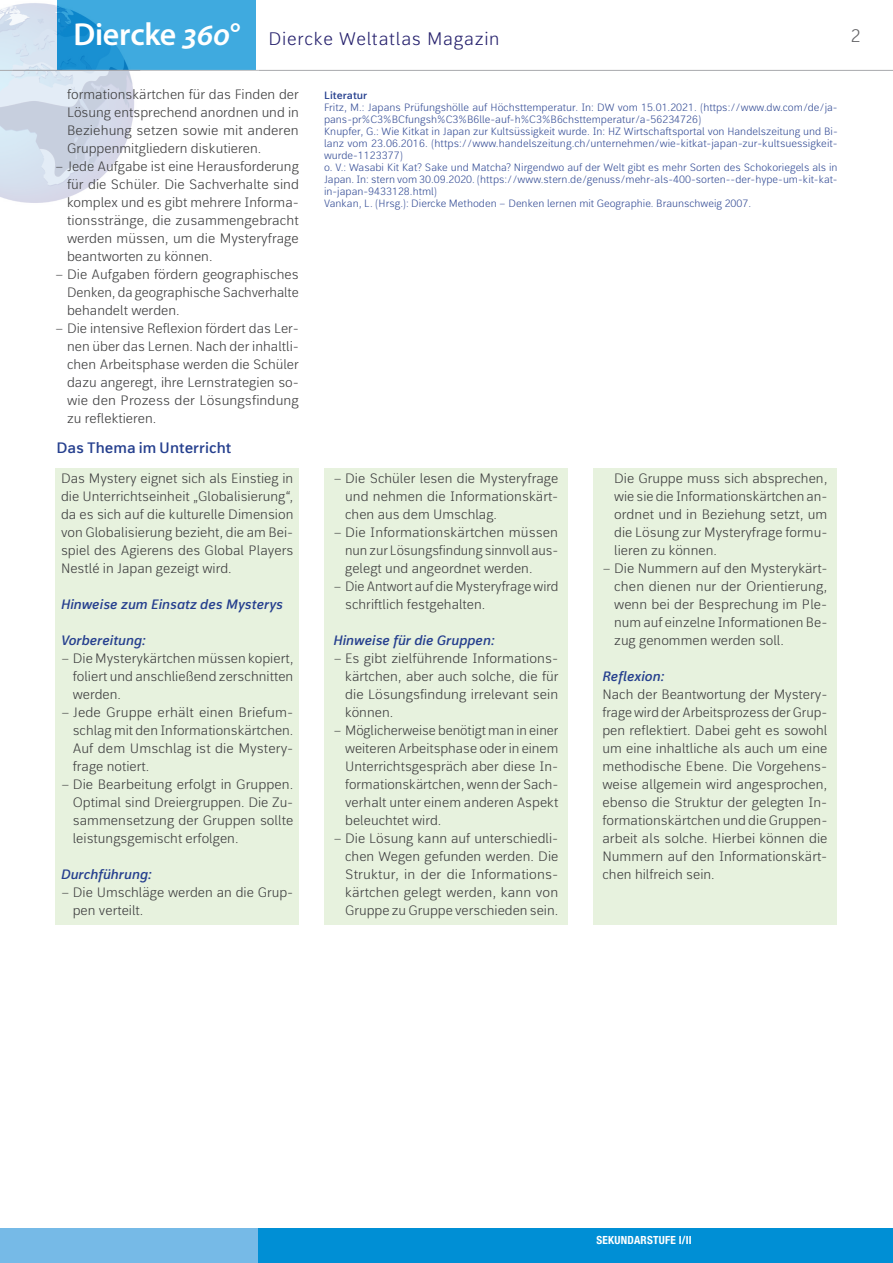
<style>
.page{position:relative;width:893px;height:1263px;background:#fff}
.page>*{position:absolute;margin:0;border:0;box-sizing:border-box;transform-origin:0 0}
.t1{font:300 18px "bs Thomas Sans 1";letter-spacing:.035em;color:#28236e}
.t2{font:300 18px "bs Thomas Sans 1";color:#636366}
.t3{font:600 15px "bs Thomas Sans 1";color:#253f8e}
.t4{font:300 13.5px/18px "bs Thomas Sans 1";color:#3e3e3f;text-align:justify}
.t5{font:italic 600 13.5px "bs Thomas Sans 1";color:#253f8e}
.t6{font:700 condensed 11.25px "Helvetica Neue LT Pro";letter-spacing:.02em;color:#fff}
.t7{font:300 10.5px/12px "bs Thomas Sans 1";color:#354d96}
.t8{font:600 10.5px "bs Thomas Sans 1";color:#253f8e}
.s1{font-family:"Myriad Pro";font-weight:600;font-size:31.95px;color:#fff}
.s2{font-family:"Myriad Pro";font-weight:600;font-style:italic;font-size:31.95px;color:#fff}
</style>
<div class="page">
<div style="left:0;top:1228px;width:258px;height:35px;background:#76bae7"></div>
<div style="left:258px;top:1228px;width:635px;height:35px;background:#008fd5"></div>
<hr style="left:13px;top:70px;width:880px;height:1px;background:#a8a9ad">
<img style="left:0;top:0;width:259px;height:203px">
<hr style="left:0;top:70px;width:140px;height:1px;background:#a8a9ad">
<div style="left:55px;top:468px;width:244px;height:456px;background:#e7f2de"></div>
<div style="left:324px;top:468px;width:244px;height:456px;background:#e7f2de"></div>
<div style="left:593px;top:468px;width:244px;height:456px;background:#e7f2de"></div>
<h1 class="t1" style="left:73px;top:27px;width:428px"><span class="s1">Diercke</span> <span class="s2">360°</span> Diercke Weltatlas Magazin</h1>
<h1 class="t2" style="left:850px;top:24px;width:12px">2</h1>
<p class="t4" style="left:67px;top:86px;width:233px">formationskärtchen für das Finden der Lösung entsprechend anordnen und in Beziehung setzen sowie mit anderen Gruppenmitgliedern diskutieren.</p>
<p class="t4" style="left:67px;top:158px;width:233px;text-indent:-12px">– Jede Aufgabe ist eine Herausforderung für die Schüler. Die Sachverhalte sind komplex und es gibt mehrere Informa&shy;tionsstränge, die zusammengebracht werden müssen, um die Mysteryfrage beantworten zu können.</p>
<p class="t4" style="left:67px;top:266px;width:233px;text-indent:-12px">– Die Aufgaben fördern geographisches Denken, da geographische Sachverhalte behandelt werden.</p>
<p class="t4" style="left:67px;top:320px;width:233px;text-indent:-12px">– Die intensive Reflexion fördert das Ler&shy;nen über das Lernen. Nach der inhaltli&shy;chen Arbeitsphase werden die Schüler dazu angeregt, ihre Lernstrategien so&shy;wie den Prozess der Lösungsfindung zu reflektieren.</p>
<p class="t3" style="left:56px;top:438px;width:176px">Das Thema im Unterricht</p>
<p class="t4" style="left:61px;top:470px;width:234px">Das Mystery eignet sich als Einstieg in die Unterrichtseinheit „Globalisierung“, da es sich auf die kulturelle Dimension von Globalisierung bezieht, die am Bei&shy;spiel des Agierens des Global Players Nestlé in Japan gezeigt wird.</p>
<p class="t5" style="left:61px;top:596px;width:224px">Hinweise zum Einsatz des Mysterys</p>
<p class="t5" style="left:61px;top:632px;width:86px">Vorbereitung:</p>
<p class="t4" style="left:73px;top:650px;width:222px;text-indent:-12px">– Die Mysterykärtchen müssen kopiert, foliert und anschließend zerschnitten werden.</p>
<p class="t4" style="left:73px;top:704px;width:222px;text-indent:-12px">– Jede Gruppe erhält einen Briefum&shy;schlag mit den Informationskärtchen.<br>Auf dem Umschlag ist die Mystery&shy;frage notiert.</p>
<p class="t4" style="left:73px;top:776px;width:222px;text-indent:-12px">– Die Bearbeitung erfolgt in Gruppen.<br>Optimal sind Dreiergruppen. Die Zu&shy;sammensetzung der Gruppen sollte leistungsgemischt erfolgen.</p>
<p class="t5" style="left:61px;top:866px;width:92px">Durchführung:</p>
<p class="t4" style="left:73px;top:884px;width:222px;text-indent:-12px">– Die Umschläge werden an die Grup&shy;pen verteilt.</p>
<p class="t8" style="left:324px;top:89px;width:45px">Literatur</p>
<p class="t7" style="left:324px;top:102px;width:515px">Fritz, M.: Japans Prüfungshölle auf Höchsttemperatur. In: DW vom 15.01.2021. (https://www.dw.com/de/ja&shy;pans-pr%C3%BCfungsh%C3%B6lle-auf-h%C3%B6chsttemperatur/a-56234726)<br>Knupfer, G.: Wie Kitkat in Japan zur Kultsüssigkeit wurde. In: HZ Wirtschaftsportal von Handelszeitung und Bi&shy;lanz vom 23.06.2016. (https://www.handelszeitung.ch/unternehmen/wie-kitkat-japan-zur-kultsuessigkeit&shy;wurde-1123377)<br>o. V.: Wasabi Kit Kat? Sake und Matcha? Nirgendwo auf der Welt gibt es mehr Sorten des Schokoriegels als in Japan. In: stern vom 30.09.2020. (https://www.stern.de/genuss/mehr-als-400-sorten--der-hype-um-kit-kat&shy;in-japan-9433128.html)<br>Vankan, L. (Hrsg.): Diercke Methoden – Denken lernen mit Geographie. Braunschweig 2007.</p>
<p class="t4" style="left:345px;top:470px;width:215px;text-indent:-12px">– Die Schüler lesen die Mysteryfrage und nehmen die Informationskärt&shy;chen aus dem Umschlag.</p>
<p class="t4" style="left:345px;top:524px;width:215px;text-indent:-12px">– Die Informationskärtchen müssen nun zur Lösungsfindung sinnvoll aus&shy;gelegt und angeordnet werden.</p>
<p class="t4" style="left:345px;top:578px;width:215px;text-indent:-12px">– Die Antwort auf die Mysteryfrage wird schriftlich festgehalten.</p>
<p class="t5" style="left:333px;top:632px;width:163px">Hinweise für die Gruppen:</p>
<p class="t4" style="left:345px;top:650px;width:215px;text-indent:-12px">– Es gibt zielführende Informations&shy;kärtchen, aber auch solche, die für die Lösungsfindung irrelevant sein können.</p>
<p class="t4" style="left:345px;top:722px;width:215px;text-indent:-12px">– Möglicherweise benötigt man in einer weiteren Arbeitsphase oder in einem Unterrichtsgespräch aber diese In&shy;formationskärtchen, wenn der Sach&shy;verhalt unter einem anderen Aspekt beleuchtet wird.</p>
<p class="t4" style="left:345px;top:830px;width:215px;text-indent:-12px">– Die Lösung kann auf unterschiedli&shy;chen Wegen gefunden werden. Die Struktur, in der die Informations&shy;kärtchen gelegt werden, kann von Gruppe zu Gruppe verschieden sein.</p>
<p class="t4" style="left:614px;top:470px;width:215px">Die Gruppe muss sich absprechen, wie sie die Informationskärtchen an&shy;ordnet und in Beziehung setzt, um die Lösung zur Mysteryfrage formu&shy;lieren zu können.</p>
<p class="t4" style="left:614px;top:560px;width:215px;text-indent:-12px">– Die Nummern auf den Mysterykärt&shy;chen dienen nur der Orientierung, wenn bei der Besprechung im Ple&shy;num auf einzelne Informationen Be&shy;zug genommen werden soll.</p>
<p class="t5" style="left:602px;top:668px;width:64px">Reflexion:</p>
<p class="t4" style="left:602px;top:686px;width:227px">Nach der Beantwortung der Mystery&shy;frage wird der Arbeitsprozess der Grup&shy;pen reflektiert. Dabei geht es sowohl um eine inhaltliche als auch um eine methodische Ebene. Die Vorgehens&shy;weise allgemein wird angesprochen, ebenso die Struktur der gelegten In&shy;formationskärtchen und die Gruppen&shy;arbeit als solche. Hierbei können die Nummern auf den Informationskärt&shy;chen hilfreich sein.</p>
<p class="t6" style="left:597px;top:1233px;width:97px">SEKUNDARSTUFE I/II</p>
</div>
